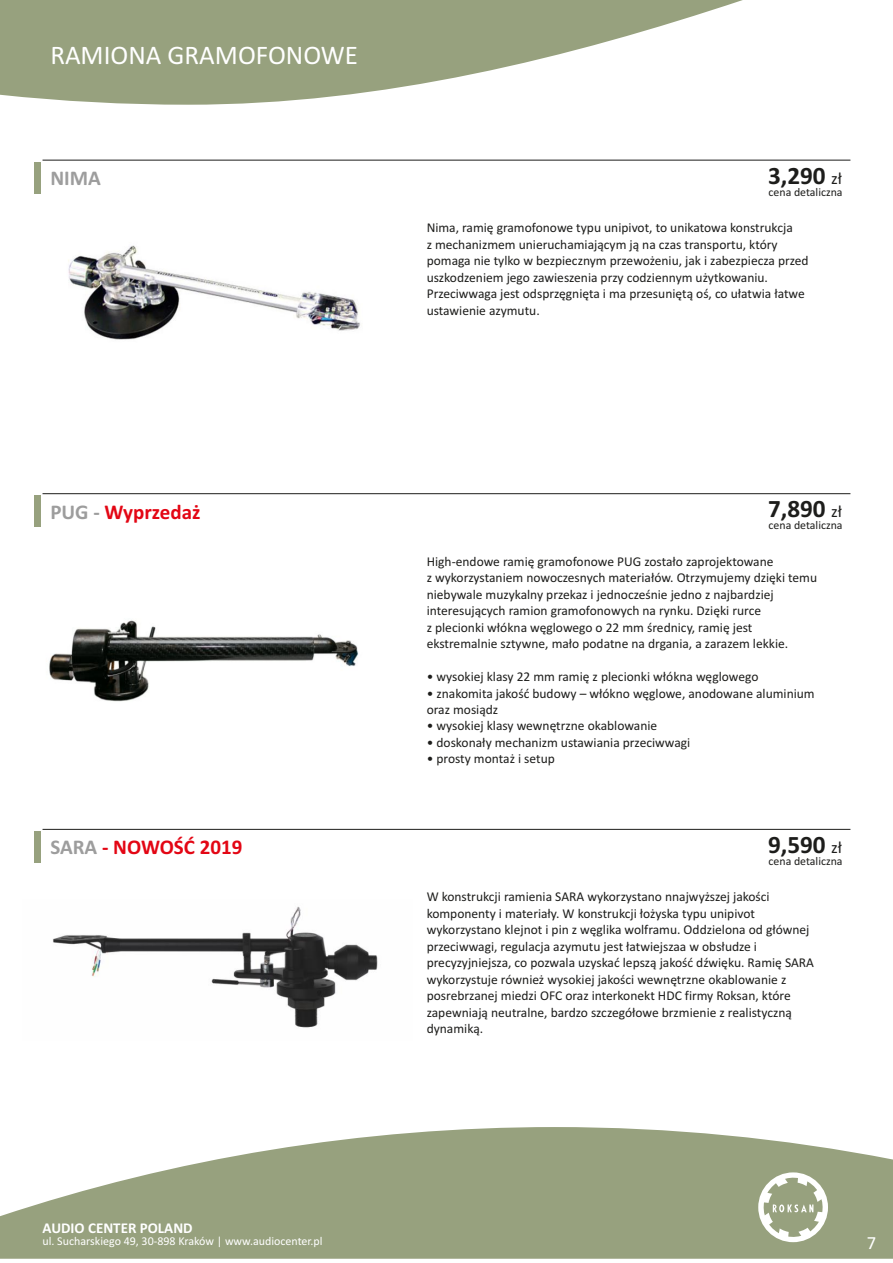
<style>
.page{position:relative;width:893px;height:1263px;background:#fff}
.page>*{position:absolute;margin:0;border:0;box-sizing:border-box;transform-origin:0 0}
.t1{font:27px "Calibri";color:#fff}
.t2{font:700 25.2px "Calibri";color:#1d1d1b}
.t3{font:700 21px "Calibri";color:#e30614}
.t4{font:700 21px "Calibri";color:#9d9d9d}
.t5{font:18.6px "Calibri";color:#fff}
.t6{font:700 15px "Calibri";color:#fff}
.t7{font:13.5px/16.5px "Calibri";color:#1d1d1b}
.t8{font:12px "Calibri";color:#fff}
.t9{font:11.85px "Calibri";color:#1d1d1b}
.s1{font-weight:400;font-size:16.95px}
.s2{color:#9d9d9d}
</style>
<div class="page">
<svg style="left:0;top:0;width:743px;height:105px;fill:#97a17e"></svg>
<svg style="left:0;top:1127px;width:893px;height:132px;fill:#97a17e"></svg>
<img style="left:49px;top:620px;width:310px;height:82px">
<img style="left:68px;top:245px;width:292px;height:95px">
<hr style="left:43px;top:160px;width:807px;height:1px;background:#1d1d1b">
<div style="left:35px;top:162px;width:6px;height:32px;background:#97a17e"></div>
<svg style="left:758px;top:1172px;width:70px;height:70px"></svg>
<hr style="left:43px;top:493px;width:807px;height:1px;background:#1d1d1b">
<div style="left:35px;top:495px;width:6px;height:32px;background:#97a17e"></div>
<hr style="left:43px;top:829px;width:807px;height:1px;background:#1d1d1b">
<div style="left:35px;top:831px;width:6px;height:32px;background:#97a17e"></div>
<img style="left:53px;top:906px;width:325px;height:122px">
<h1 class="t1" style="left:50px;top:44px;width:309px">RAMIONA GRAMOFONOWE</h1>
<h3 class="t4" style="left:50px;top:169px;width:52px">NIMA</h3>
<h2 class="t2" style="left:768px;top:165px;width:76px">3,290 <span class="s1">zł</span></h2>
<p class="t9" style="left:769px;top:187px;width:76px">cena detaliczna</p>
<p class="t7" style="left:427px;top:220px;width:383px">Nima, ramię gramofonowe typu unipivot, to unikatowa konstrukcja<br>z mechanizmem unieruchamiającym ją na czas transportu, który pomaga nie tylko w bezpiecznym przewożeniu, jak i zabezpiecza przed uszkodzeniem jego zawieszenia przy codziennym użytkowaniu.<br>Przeciwwaga jest odsprzęgnięta i ma przesuniętą oś, co ułatwia łatwe ustawienie azymutu.</p>
<h3 class="t3" style="left:50px;top:503px;width:152px"><span class="s2">PUG -</span> Wyprzedaż</h3>
<h3 class="t3" style="left:50px;top:838px;width:193px"><span class="s2">SARA</span> - NOWOŚĆ 2019</h3>
<h2 class="t2" style="left:768px;top:498px;width:76px">7,890 <span class="s1">zł</span></h2>
<p class="t9" style="left:769px;top:520px;width:76px">cena detaliczna</p>
<p class="t7" style="left:427px;top:554px;width:392px">High-endowe ramię gramofonowe PUG zostało zaprojektowane<br>z wykorzystaniem nowoczesnych materiałów. Otrzymujemy dzięki temu niebywale muzykalny przekaz i jednocześnie jedno z najbardziej interesujących ramion gramofonowych na rynku. Dzięki rurce<br>z plecionki włókna węglowego o 22 mm średnicy, ramię jest ekstremalnie sztywne, mało podatne na drgania, a zarazem lekkie.</p>
<p class="t7" style="left:427px;top:669px;width:333px">• wysokiej klasy 22 mm ramię z plecionki włókna węglowego</p>
<p class="t7" style="left:427px;top:686px;width:390px">• znakomita jakość budowy – włókno węglowe, anodowane aluminium oraz mosiądz</p>
<p class="t7" style="left:427px;top:719px;width:232px">• wysokiej klasy wewnętrzne okablowanie</p>
<p class="t7" style="left:427px;top:735px;width:265px">• doskonały mechanizm ustawiania przeciwwagi</p>
<p class="t7" style="left:427px;top:752px;width:130px">• prosty montaż i setup</p>
<h2 class="t2" style="left:768px;top:834px;width:76px">9,590 <span class="s1">zł</span></h2>
<p class="t9" style="left:769px;top:856px;width:76px">cena detaliczna</p>
<p class="t7" style="left:427px;top:890px;width:389px">W konstrukcji ramienia SARA wykorzystano nnajwyższej jakości komponenty i materiały. W konstrukcji łożyska typu unipivot wykorzystano klejnot i pin z węglika wolframu. Oddzielona od głównej przeciwwagi, regulacja azymutu jest łatwiejszaa w obsłudze i precyzyjniejsza, co pozwala uzyskać lepszą jakość dźwięku. Ramię SARA wykorzystuje również wysokiej jakości wewnętrzne okablowanie z posrebrzanej miedzi OFC oraz interkonekt HDC firmy Roksan, które zapewniają neutralne, bardzo szczegółowe brzmienie z realistyczną dynamiką.</p>
<p class="t6" style="left:43px;top:1221px;width:152px">AUDIO CENTER POLAND</p>
<p class="t8" style="left:43px;top:1236px;width:282px">ul. Sucharskiego 49, 30-898 Kraków | www.audiocenter.pl</p>
<h3 class="t5" style="left:867px;top:1234px;width:11px">7</h3>
</div>
